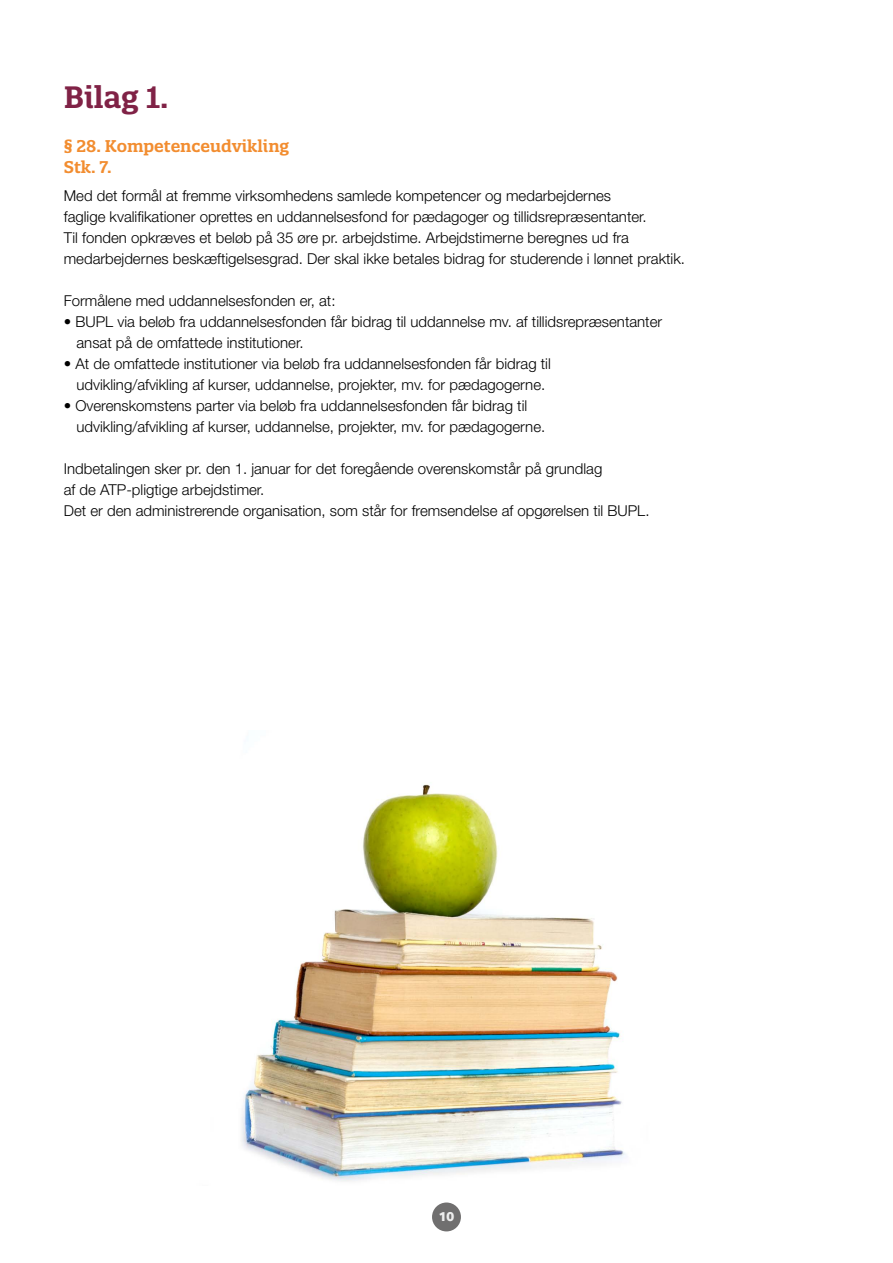
<style>
.page{position:relative;width:893px;height:1263px;background:#fff}
.page>*{position:absolute;margin:0;border:0;box-sizing:border-box;transform-origin:0 0}
.t1{font:600 30px "Quatro Slab";color:#802246}
.t2{font:600 16.5px/21px "Quatro Slab";color:#f28d30}
.t3{font:300 15px/21px "Helvetica Neue";color:#000}
.t4{font:800 13.5px "Inter Face";color:#ededed}
</style>
<div class="page">
<div style="left:432px;top:1202px;width:29px;height:29px;background:#706f6f;border-radius:50%"></div>
<img style="left:241px;top:784px;width:385px;height:397px">
<h1 class="t1" style="left:64px;top:78px;width:106px">Bilag 1.</h1>
<p class="t2" style="left:64px;top:135px;width:227px">§ 28. Kompetenceudvikling<br>Stk. 7.</p>
<p class="t3" style="left:64px;top:185px;width:623px">Med det formål at fremme virksomhedens samlede kompetencer og medarbejdernes<br>faglige kvalifikationer oprettes en uddannelsesfond for pædagoger og tillidsrepræsentanter.<br>Til fonden opkræves et beløb på 35 øre pr. arbejdstime. Arbejdstimerne beregnes ud fra medarbejdernes beskæftigelsesgrad. Der skal ikke betales bidrag for studerende i lønnet praktik.</p>
<p class="t3" style="left:64px;top:290px;width:273px">Formålene med uddannelsesfonden er, at:</p>
<p class="t3" style="left:77px;top:311px;width:587px;text-indent:-13px">• BUPL via beløb fra uddannelsesfonden får bidrag til uddannelse mv. af tillidsrepræsentanter ansat på de omfattede institutioner.</p>
<p class="t3" style="left:64px;top:353px;width:489px;text-align:center">• At de omfattede institutioner via beløb fra uddannelsesfonden får bidrag til udvikling/afvikling af kurser, uddannelse, projekter, mv. for pædagogerne.</p>
<p class="t3" style="left:77px;top:395px;width:470px;text-indent:-13px">• Overenskomstens parter via beløb fra uddannelsesfonden får bidrag til udvikling/afvikling af kurser, uddannelse, projekter, mv. for pædagogerne.</p>
<p class="t3" style="left:64px;top:458px;width:587px">Indbetalingen sker pr. den 1. januar for det foregående overenskomstår på grundlag<br>af de ATP-pligtige arbejdstimer.<br>Det er den administrerende organisation, som står for fremsendelse af opgørelsen til BUPL.</p>
<p class="t4" style="left:439px;top:1208px;width:17px">10</p>
</div>
